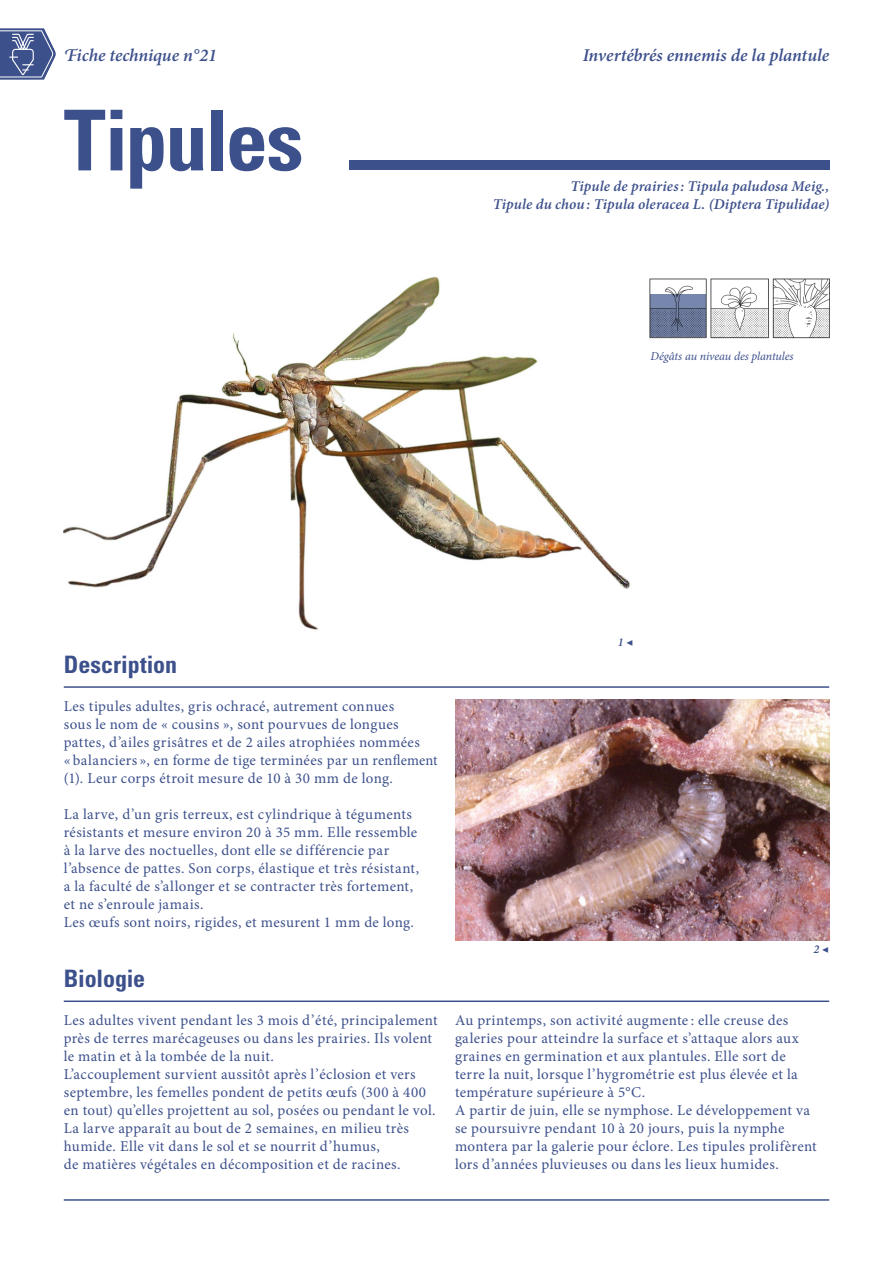
<style>
.page{position:relative;width:893px;height:1263px;background:#fff}
.page>*{position:absolute;margin:0;border:0;box-sizing:border-box;transform-origin:0 0}
.t1{font:700 condensed 84px "Univers";letter-spacing:-.025em;color:#3c508b}
.t2{font:700 condensed 24px "Univers";letter-spacing:-.005em;color:#3c508b}
.t3{font:italic 600 18px "Minion Pro";letter-spacing:-.005em;color:#3c508b}
.t4{font:15px/18px "Minion Pro";letter-spacing:.02em;color:#3c508b}
.t5{font:italic 600 15px "Minion Pro";letter-spacing:.01em;color:#3c508b}
.t6{font:italic 12px "Minion Pro";letter-spacing:-.01em;color:#3c508b}
.t7{font:italic 600 12px "Minion Pro";color:#3c508b}
</style>
<div class="page">
<img style="left:649px;top:278px;width:180px;height:61px">
<hr style="left:64px;top:686px;width:765px;height:2px;background:#3c508b">
<hr style="left:64px;top:1000px;width:765px;height:2px;background:#3c508b">
<svg style="left:0;top:28px;width:56px;height:52px;background:#6a79a6"></svg>
<hr style="left:64px;top:1199px;width:765px;height:2px;background:#3c508b">
<svg style="left:651px;top:294px;width:55px;height:43px;background:#687697"></svg>
<img style="left:64px;top:276px;width:567px;height:354px">
<img style="left:455px;top:699px;width:374px;height:241px">
<div style="left:349px;top:160px;width:480px;height:10px;background:#3c508b"></div>
<p class="t3" style="left:64px;top:43px;width:155px">Fiche technique n°21</p>
<p class="t3" style="left:583px;top:43px;width:248px">Invertébrés ennemis de la plantule</p>
<p class="t1" style="left:64px;top:89px;width:241px">Tipules</p>
<p class="t5" style="left:570px;top:175px;width:260px">Tipule de prairies: Tipula paludosa Meig.,</p>
<p class="t5" style="left:493px;top:193px;width:338px">Tipule du chou: Tipula oleracea L. (Diptera Tipulidae)</p>
<p class="t6" style="left:651px;top:348px;width:144px">Dégâts au niveau des plantules</p>
<p class="t2" style="left:64px;top:649px;width:115px">Description</p>
<p class="t4" style="left:64px;top:697px;width:375px">Les tipules adultes, gris ochracé, autrement connues<br>sous le nom de « cousins », sont pourvues de longues pattes, d’ailes grisâtres et de 2 ailes atrophiées nommées<br>« balanciers », en forme de tige terminées par un renflement (1). Leur corps étroit mesure de 10 à 30 mm de long.</p>
<p class="t4" style="left:64px;top:805px;width:357px">La larve, d’un gris terreux, est cylindrique à téguments résistants et mesure environ 20 à 35 mm. Elle ressemble à la larve des noctuelles, dont elle se différencie par l’absence de pattes. Son corps, élastique et très résistant,</p>
<p class="t4" style="left:64px;top:877px;width:351px">a la faculté de s’allonger et se contracter très fortement,</p>
<p class="t4" style="left:64px;top:895px;width:141px">et ne s’enroule jamais.</p>
<p class="t4" style="left:64px;top:913px;width:352px">Les œufs sont noirs, rigides, et mesurent 1 mm de long.</p>
<p class="t2" style="left:64px;top:963px;width:83px">Biologie</p>
<p class="t4" style="left:64px;top:1011px;width:375px">Les adultes vivent pendant les 3 mois d’été, principalement près de terres marécageuses ou dans les prairies. Ils volent le matin et à la tombée de la nuit.</p>
<p class="t4" style="left:64px;top:1065px;width:373px">L’accouplement survient aussitôt après l’éclosion et vers septembre, les femelles pondent de petits œufs (300 à 400 en tout) qu’elles projettent au sol, posées ou pendant le vol.</p>
<p class="t4" style="left:64px;top:1119px;width:347px">La larve apparaît au bout de 2 semaines, en milieu très humide. Elle vit dans le sol et se nourrit d’humus,</p>
<p class="t4" style="left:64px;top:1155px;width:338px">de matières végétales en décomposition et de racines.</p>
<p class="t7" style="left:618px;top:634px;width:17px">1 ◀</p>
<p class="t7" style="left:813px;top:941px;width:17px">2 ◀</p>
<p class="t4" style="left:455px;top:1011px;width:345px">Au printemps, son activité augmente : elle creuse des galeries pour atteindre la surface et s’attaque alors aux graines en germination et aux plantules. Elle sort de terre la nuit, lorsque l’hygrométrie est plus élevée et la température supérieure à 5°C.</p>
<p class="t4" style="left:455px;top:1101px;width:357px">A partir de juin, elle se nymphose. Le développement va</p>
<p class="t4" style="left:455px;top:1119px;width:363px">se poursuivre pendant 10 à 20 jours, puis la nymphe montera par la galerie pour éclore. Les tipules prolifèrent lors d’années pluvieuses ou dans les lieux humides.</p>
</div>
